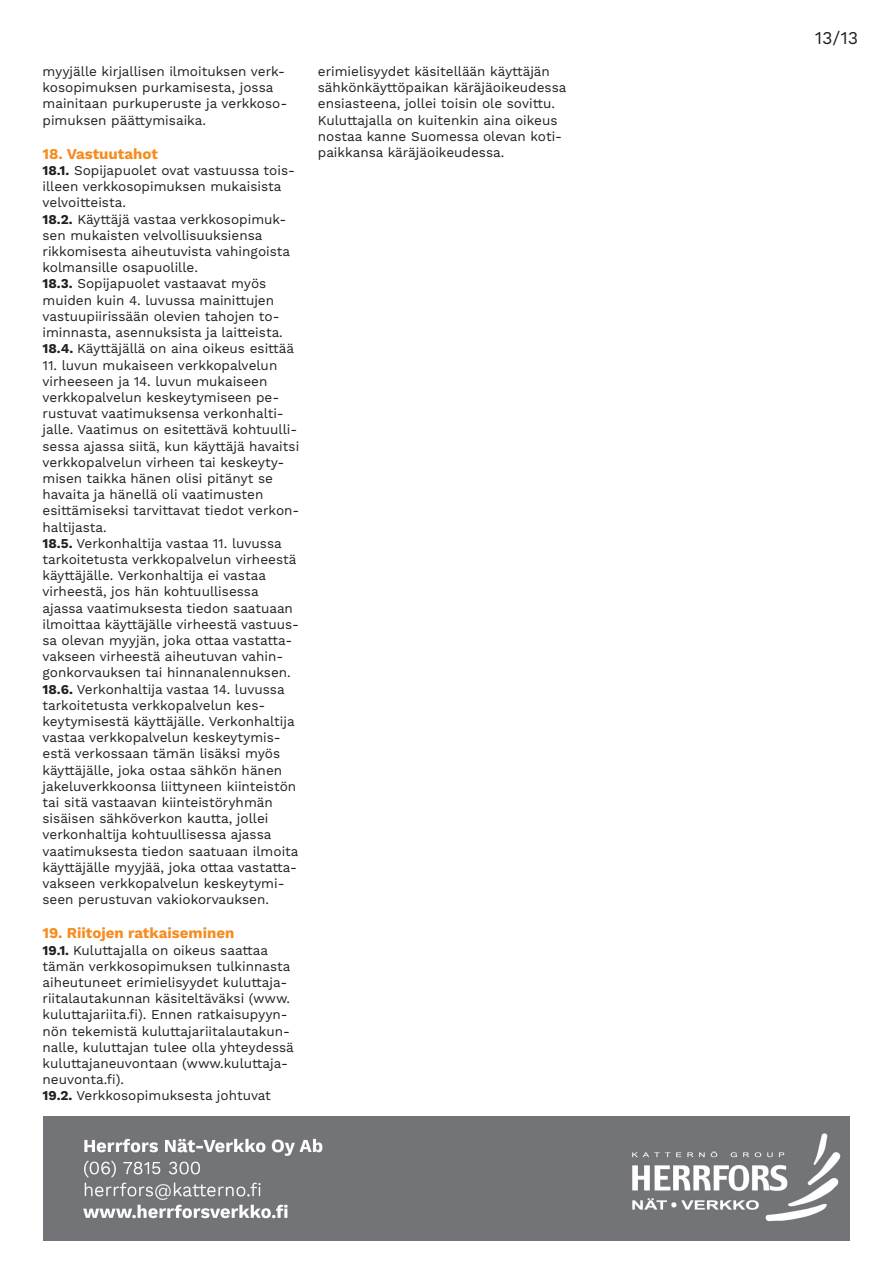
<style>
.page{position:relative;width:893px;height:1263px;background:#fff}
.page>*{position:absolute;margin:0;border:0;box-sizing:border-box;transform-origin:0 0}
.t1{font:18px "Work Sans";color:#231f20}
.t2{font:700 15px "Work Sans";color:#f68b1f}
.t3{font:13.5px/16.2px "Work Sans";color:#231f20}
.s1{font-weight:700}
</style>
<div class="page">
<img style="left:43px;top:1116px;width:807px;height:125px">
<p class="t3" style="left:43px;top:64px;width:246px">myyjälle kirjallisen ilmoituksen verk&shy;kosopimuksen purkamisesta, jossa mainitaan purkuperuste ja verkkoso&shy;pimuksen päättymisaika.</p>
<p class="t2" style="left:43px;top:145px;width:117px">18. Vastuutahot</p>
<p class="t3" style="left:43px;top:163px;width:254px"><span class="s1">18.1.</span> Sopijapuolet ovat vastuussa tois&shy;illeen verkkosopimuksen mukaisista velvoitteista.</p>
<p class="t3" style="left:43px;top:212px;width:249px"><span class="s1">18.2.</span> Käyttäjä vastaa verkkosopimuk&shy;sen mukaisten velvollisuuksiensa rikkomisesta aiheutuvista vahingoista kolmansille osapuolille.</p>
<p class="t3" style="left:43px;top:276px;width:242px"><span class="s1">18.3.</span> Sopijapuolet vastaavat myös muiden kuin 4. luvussa mainittujen vastuupiirissään olevien tahojen to&shy;iminnasta, asennuksista ja laitteista.</p>
<p class="t3" style="left:43px;top:341px;width:253px"><span class="s1">18.4.</span> Käyttäjällä on aina oikeus esittää</p>
<p class="t3" style="left:43px;top:357px;width:258px">11. luvun mukaiseen verkkopalvelun virheeseen ja 14. luvun mukaiseen verkkopalvelun keskeytymiseen pe&shy;rustuvat vaatimuksensa verkonhalti&shy;jalle. Vaatimus on esitettävä kohtuulli&shy;sessa ajassa siitä, kun käyttäjä havaitsi verkkopalvelun virheen tai keskeyty&shy;misen taikka hänen olisi pitänyt se havaita ja hänellä oli vaatimusten esittämiseksi tarvittavat tiedot verkon&shy;haltijasta.</p>
<p class="t3" style="left:43px;top:536px;width:258px"><span class="s1">18.5.</span> Verkonhaltija vastaa 11. luvussa tarkoitetusta verkkopalvelun virheestä käyttäjälle. Verkonhaltija ei vastaa virheestä, jos hän kohtuullisessa ajassa vaatimuksesta tiedon saatuaan ilmoittaa käyttäjälle virheestä vastuus&shy;sa olevan myyjän, joka ottaa vastatta&shy;vakseen virheestä aiheutuvan vahin&shy;gonkorvauksen tai hinnanalennuksen.</p>
<p class="t3" style="left:43px;top:681px;width:258px"><span class="s1">18.6.</span> Verkonhaltija vastaa 14. luvussa tarkoitetusta verkkopalvelun kes&shy;keytymisestä käyttäjälle. Verkonhaltija vastaa verkkopalvelun keskeytymis&shy;estä verkossaan tämän lisäksi myös käyttäjälle, joka ostaa sähkön hänen jakeluverkkoonsa liittyneen kiinteistön tai sitä vastaavan kiinteistöryhmän sisäisen sähköverkon kautta, jollei verkonhaltija kohtuullisessa ajassa vaatimuksesta tiedon saatuaan ilmoita käyttäjälle myyjää, joka ottaa vastatta&shy;vakseen verkkopalvelun keskeytymi&shy;seen perustuvan vakiokorvauksen.</p>
<p class="t2" style="left:43px;top:924px;width:193px">19. Riitojen ratkaiseminen</p>
<p class="t3" style="left:43px;top:942px;width:253px"><span class="s1">19.1.</span> Kuluttajalla on oikeus saattaa tämän verkkosopimuksen tulkinnasta aiheutuneet erimielisyydet kuluttaja&shy;riitalautakunnan käsiteltäväksi (www. kuluttajariita.fi). Ennen ratkaisupyyn&shy;nön tekemistä kuluttajariitalautakun&shy;nalle, kuluttajan tulee olla yhteydessä kuluttajaneuvontaan (www.kuluttaja&shy;neuvonta.fi).</p>
<p class="t3" style="left:43px;top:1088px;width:230px"><span class="s1">19.2.</span> Verkkosopimuksesta johtuvat</p>
<p class="t3" style="left:318px;top:64px;width:250px">erimielisyydet käsitellään käyttäjän sähkönkäyttöpaikan käräjäoikeudessa ensiasteena, jollei toisin ole sovittu.<br>Kuluttajalla on kuitenkin aina oikeus nostaa kanne Suomessa olevan koti&shy;paikkansa käräjäoikeudessa.</p>
<h1 class="t1" style="left:815px;top:27px;width:45px">13/13</h1>
</div>
